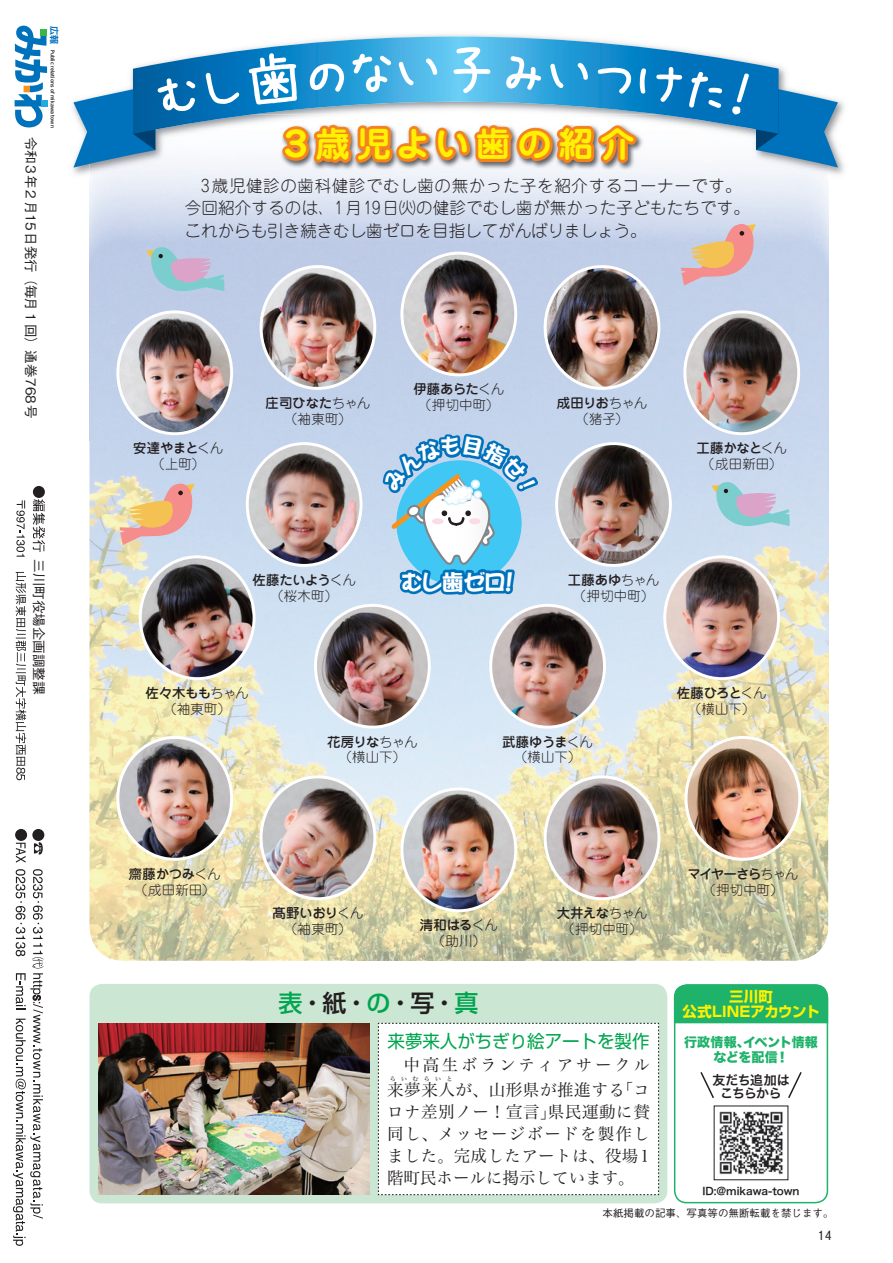
<style>
.page{position:relative;width:893px;height:1263px;background:#fff}
.page>*{position:absolute;margin:0;border:0;box-sizing:border-box;transform-origin:0 0}
.t1{font:700 34.5px "Jun 501 Pro";letter-spacing:.19em;color:#fff101}
.t2{font:500 24px "Shin Go Pro";color:#231f20}
.t3{font:21.9px "DFPOP1 W12 WING RKSJ H";color:#fff}
.t4{font:18px "Shin Go Pro";color:#00a54f}
.t5{font:300 16.5px/22.5px "Jun 101 Pro";letter-spacing:.015em;color:#231f20}
.t6{font:16.5px/21.9px "Hira Min Pro W3";letter-spacing:.04em;color:#231f20;text-align:right}
.t7{font:16.5px/24.9px "Hira Min Pro W3";letter-spacing:.16em;color:#231f20}
.t8{font:700 14.4px "Shin Go Pro";letter-spacing:.005em;color:#fff101}
.t9{font:500 13.5px "Gothic BBB Pro";color:#231f20}
.t10{font:500 13.35px "Jun 34 Pro";letter-spacing:-.02em;color:#231f20}
.t11{font:300 13.35px "Jun 101 Pro";letter-spacing:.02em;color:#231f20}
.t12{font:13.05px/14.2px "Hira Kaku Std N W8";letter-spacing:-.01em;color:#1eb26a}
.t13{font:13.05px/13.5px "Hira Kaku Pro W6";letter-spacing:-.045em;color:#231f20;text-align:center}
.t14{font:500 12.75px "Gothic BBB Pro";color:#231f20}
.t15{font:500 10.5px "Gothic BBB Pro";color:#231f20}
.t16{font:10.35px "Hira Kaku Pro W6";letter-spacing:-.005em;color:#231f20}
.t17{font:700 9px "UD Shin Go Pro De";color:#0072bc}
.t18{font:6px "Hira Min Pro W3";letter-spacing:.885em;color:#231f20}
.t19{font:700 4.8px "UD Shin Go Pro De";color:#231f20}
.s1{font-family:"Jun 101 Pro";font-weight:300}
.s2{color:#00a54f}
</style>
<div class="page">
<div style="left:33px;top:486px;width:12px;height:12px;background:#231f20;border-radius:50%"></div>
<svg style="left:33px;top:499px;width:12px;height:53px"></svg>
<svg style="left:16px;top:500px;width:9px;height:57px"></svg>
<svg style="left:16px;top:572px;width:10px;height:208px"></svg>
<div style="left:32px;top:829px;width:12px;height:12px;background:#231f20;border-radius:50%"></div>
<svg style="left:34px;top:842px;width:9px;height:12px"></svg>
<div style="left:15px;top:829px;width:12px;height:12px;background:#231f20;border-radius:50%"></div>
<svg style="left:16px;top:843px;width:10px;height:20px"></svg>
<svg style="left:13px;top:869px;width:31px;height:377px"></svg>
<svg style="left:15px;top:26px;width:33px;height:101px"></svg>
<img style="left:89px;top:180px;width:739px;height:781px">
<div style="left:89px;top:984px;width:578px;height:219px;background:#cbe6d3;border-radius:13px"></div>
<div style="left:378px;top:1023px;width:281px;height:172px;background:#fff"></div>
<img style="left:98px;top:1023px;width:272px;height:172px">
<div style="left:673px;top:984px;width:156px;height:40px;background:#1eb26a"></div>
<img style="left:719px;top:1111px;width:64px;height:64px">
<svg style="left:788px;top:1072px;width:14px;height:26px"></svg>
<svg style="left:700px;top:1072px;width:14px;height:26px"></svg>
<div style="left:674px;top:984px;width:154px;height:219px;border:2px solid #1eb26a;border-radius:12px"></div>
<img style="left:72px;top:100px;width:772px;height:80px">
<svg style="left:133px;top:48px;width:114px;height:86px"></svg>
<svg style="left:146px;top:245px;width:78px;height:48px;background:#adc2d6"></svg>
<img style="left:118px;top:312px;width:114px;height:122px">
<div style="left:116px;top:310px;width:117px;height:125px;border:3px solid #fff;border-radius:50%"></div>
<img style="left:665px;top:602px;width:113px;height:77px">
<div style="left:663px;top:555px;width:117px;height:125px;border:3px solid #fff;border-radius:50%"></div>
<img style="left:140px;top:557px;width:114px;height:122px">
<div style="left:139px;top:555px;width:117px;height:125px;border:3px solid #fff;border-radius:50%"></div>
<img style="left:491px;top:605px;width:113px;height:122px">
<div style="left:489px;top:604px;width:117px;height:125px;border:3px solid #fff;border-radius:50%"></div>
<img style="left:315px;top:605px;width:114px;height:122px">
<div style="left:314px;top:604px;width:117px;height:125px;border:3px solid #fff;border-radius:50%"></div>
<img style="left:402px;top:789px;width:114px;height:122px">
<div style="left:400px;top:787px;width:117px;height:125px;border:3px solid #fff;border-radius:50%"></div>
<img style="left:261px;top:777px;width:114px;height:122px">
<div style="left:260px;top:775px;width:116px;height:125px;border:3px solid #fff;border-radius:50%"></div>
<img style="left:545px;top:777px;width:114px;height:122px">
<div style="left:544px;top:775px;width:116px;height:125px;border:3px solid #fff;border-radius:50%"></div>
<img style="left:118px;top:737px;width:114px;height:122px">
<div style="left:116px;top:736px;width:117px;height:125px;border:3px solid #fff;border-radius:50%"></div>
<img style="left:686px;top:737px;width:114px;height:122px">
<div style="left:684px;top:736px;width:117px;height:125px;border:3px solid #fff;border-radius:50%"></div>
<svg style="left:120px;top:483px;width:76px;height:62px;background:#e4bfa6"></svg>
<svg style="left:73px;top:69px;width:126px;height:99px"></svg>
<svg style="left:205px;top:68px;width:35px;height:38px"></svg>
<img style="left:247px;top:34px;width:591px;height:568px">
<p class="t17" style="left:62px;top:26px;width:19px;rotate:90deg">広報</p>
<p class="t9" style="left:42px;top:137px;width:283px;rotate:90deg">令和3年 2 月15日発行（毎月 1 回）通巻768号</p>
<p class="t19" style="left:57px;top:50px;width:79px;rotate:90deg">Public relations of mikawa town</p>
<p class="t9" style="left:50px;top:559px;width:136px;rotate:90deg">三川町役場企画調整課</p>
<h1 class="t1" style="left:278px;top:117px;width:358px">３歳児よい歯の紹介</h1>
<p class="t5" style="left:185px;top:172px;width:567px">　3歳児健診の歯科健診でむし歯の無かった子を紹介するコーナーです。今回紹介するのは、1月19 日㈫の健診でむし歯が無かった子どもたちです。これからも引き続きむし歯ゼロを目指してがんばりましょう。</p>
<p class="t10" style="left:133px;top:437px;width:91px">安達やまと<span class="s1">くん</span></p>
<p class="t11" style="left:151px;top:453px;width:55px">（上町(</p>
<p class="t10" style="left:266px;top:392px;width:106px">庄司ひなた<span class="s1">ちゃん</span></p>
<p class="t11" style="left:284px;top:408px;width:69px">（袖東町(</p>
<p class="t10" style="left:413px;top:379px;width:92px">伊藤あらた<span class="s1">くん</span></p>
<p class="t11" style="left:418px;top:394px;width:83px">（押切中町(</p>
<p class="t10" style="left:557px;top:392px;width:92px">成田りお<span class="s1">ちゃん</span></p>
<p class="t11" style="left:575px;top:408px;width:55px">（猪子(</p>
<p class="t10" style="left:697px;top:437px;width:92px">工藤かなと<span class="s1">くん</span></p>
<p class="t11" style="left:701px;top:453px;width:82px">（成田新田(</p>
<p class="t10" style="left:252px;top:569px;width:105px">佐藤たいよう<span class="s1">くん</span></p>
<p class="t11" style="left:271px;top:585px;width:69px">（桜木町(</p>
<h3 class="t3" style="left:402px;top:571px;width:116px">むし歯ゼロ!</h3>
<p class="t10" style="left:568px;top:569px;width:93px">工藤あゆ<span class="s1">ちゃん</span></p>
<p class="t11" style="left:573px;top:585px;width:83px">（押切中町(</p>
<p class="t10" style="left:146px;top:682px;width:105px">佐々木もも<span class="s1">ちゃん</span></p>
<p class="t11" style="left:163px;top:698px;width:69px">（袖東町(</p>
<p class="t10" style="left:327px;top:731px;width:92px">花房りな<span class="s1">ちゃん</span></p>
<p class="t11" style="left:339px;top:747px;width:69px">（横山下(</p>
<p class="t10" style="left:502px;top:731px;width:92px">武藤ゆうま<span class="s1">くん</span></p>
<p class="t11" style="left:514px;top:747px;width:69px">（横山下(</p>
<p class="t10" style="left:677px;top:682px;width:91px">佐藤ひろと<span class="s1">くん</span></p>
<p class="t11" style="left:688px;top:698px;width:69px">（横山下(</p>
<p class="t10" style="left:129px;top:863px;width:93px">齋藤かつみ<span class="s1">くん</span></p>
<p class="t11" style="left:134px;top:879px;width:82px">（成田新田(</p>
<p class="t10" style="left:273px;top:902px;width:92px">髙野いおり<span class="s1">くん</span></p>
<p class="t11" style="left:284px;top:918px;width:69px">（袖東町(</p>
<p class="t10" style="left:420px;top:914px;width:80px">清和はる<span class="s1">くん</span></p>
<p class="t11" style="left:432px;top:930px;width:56px">（助川(</p>
<h2 class="t2" style="left:278px;top:983px;width:201px"><span class="s2">表</span>・紙・<span class="s2">の</span>・写・<span class="s2">真</span></h2>
<p class="t10" style="left:557px;top:902px;width:92px">大井えな<span class="s1">ちゃん</span></p>
<p class="t11" style="left:561px;top:918px;width:83px">（押切中町(</p>
<h3 class="t4" style="left:388px;top:1026px;width:263px">来夢来人がちぎり絵アートを製作</h3>
<p class="t7" style="left:387px;top:1051px;width:264px;text-indent:16px">中高生ボランティアサークル来夢来人が、山形県が推進する</p>
<p class="t18" style="left:390px;top:1074px;width:64px">らいむらいと</p>
<p class="t6" style="left:548px;top:1078px;width:103px">「コ<br>県民運動に賛</p>
<p class="t6" style="left:387px;top:1099px;width:264px;text-align:left">ロナ差別ノー！宣言」<br>同し、メッセージボードを製作しました。完成したアートは、役場1階町民ホールに掲示しています。</p>
<p class="t10" style="left:688px;top:863px;width:112px">マイヤーさら<span class="s1">ちゃん</span></p>
<p class="t11" style="left:702px;top:879px;width:83px">（押切中町(</p>
<p class="t8" style="left:729px;top:985px;width:45px">三川町</p>
<p class="t8" style="left:683px;top:1000px;width:138px">公式LINEアカウント</p>
<p class="t12" style="left:713px;top:1036px;width:77px;text-indent:-29px">行政情報、<br>などを配信!</p>
<p class="t12" style="left:743px;top:1036px;width:76px">イベント情報</p>
<p class="t13" style="left:712px;top:1072px;width:79px">友だち追加はこちらから</p>
<p class="t16" style="left:702px;top:1181px;width:99px">ID @: mikawa-town</p>
<p class="t15" style="left:602px;top:1205px;width:233px">本紙掲載の記事、写真等の無断転載を禁じます。</p>
<p class="t14" style="left:818px;top:1225px;width:15px">₁₄</p>
</div>
